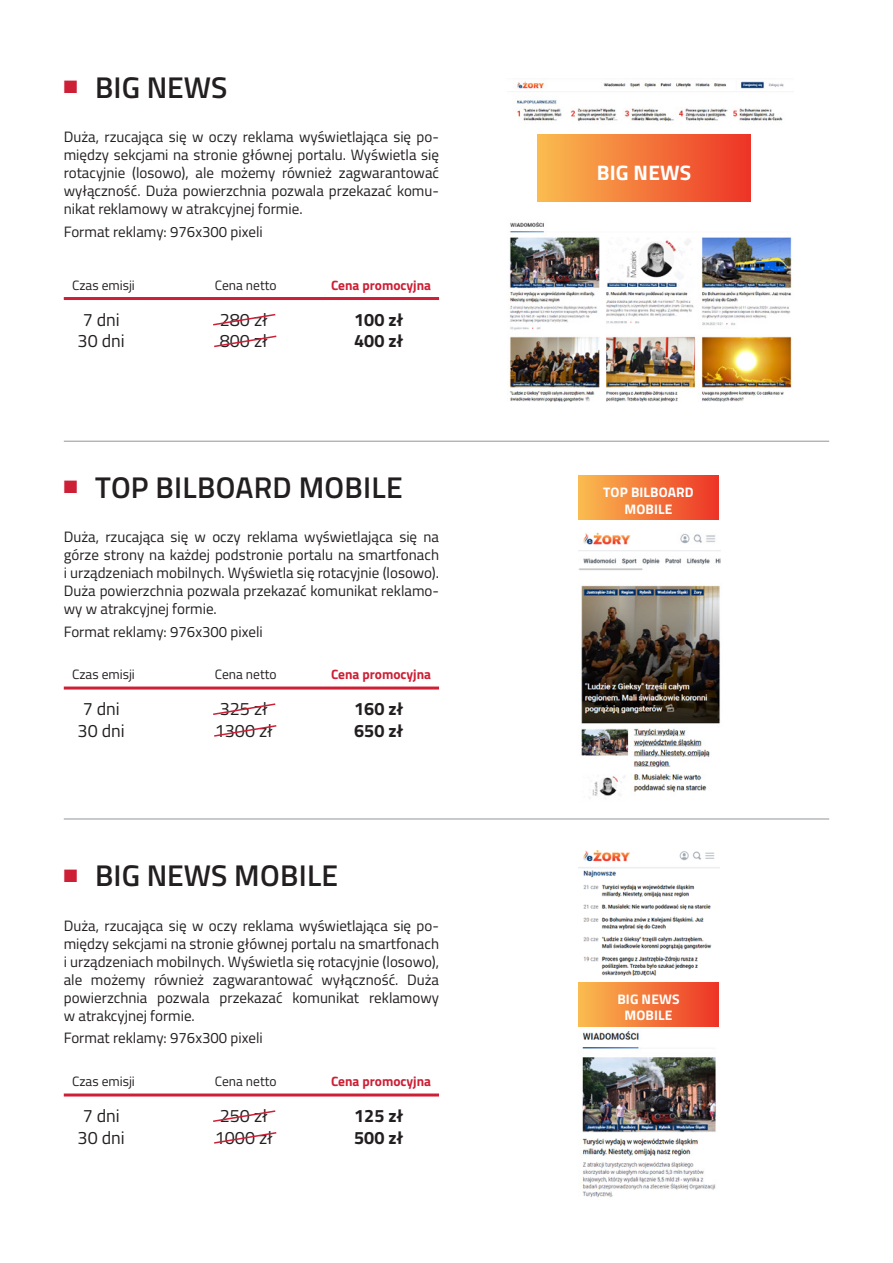
<style>
.page{position:relative;width:893px;height:1263px;background:#fff}
.page>*{position:absolute;margin:0;border:0;box-sizing:border-box;transform-origin:0 0}
.t1{font:600 30px "Titillium Web";letter-spacing:.01em;color:#231f20}
.t2{font:700 21px "Titillium Web";letter-spacing:.01em;color:#fff}
.t3{font:18px "Titillium Web";color:#231f20}
.t4{font:700 18px "Titillium Web";color:#231f20}
.t5{font:15px/18px "Titillium Web";color:#231f20;text-align:justify}
.t6{font:700 13.8px/16.5px "Titillium Web";letter-spacing:.01em;color:#fff;text-align:center}
.t7{font:13.5px "Titillium Web";color:#231f20}
.t8{font:700 13.5px "Titillium Web";color:#cd1f35}
.s1{font-family:"Dixieland";font-weight:400;font-size:18px;color:#cd1f35}
</style>
<div class="page">
<hr style="left:64px;top:441px;width:765px;height:1px;background:#939598">
<hr style="left:64px;top:819px;width:765px;height:1px;background:#939598">
<img style="left:509px;top:222px;width:283px;height:180px">
<img style="left:517px;top:79px;width:267px;height:42px">
<div style="left:537px;top:134px;width:214px;height:67px;background:linear-gradient(to right,#fabc4f,#ed3427)"></div>
<div style="left:578px;top:476px;width:141px;height:44px;background:linear-gradient(to right,#fabd4f,#ed3326)"></div>
<img style="left:578px;top:850px;width:141px;height:126px">
<img style="left:582px;top:1031px;width:134px;height:166px">
<div style="left:578px;top:982px;width:141px;height:44px;background:linear-gradient(to right,#fabd4f,#ed3326)"></div>
<hr style="left:64px;top:297px;width:375px;height:3px;background:#cd1f35">
<svg style="left:213px;top:313px;width:63px;height:13px"></svg>
<svg style="left:214px;top:335px;width:63px;height:13px"></svg>
<hr style="left:64px;top:686px;width:375px;height:3px;background:#cd1f35">
<svg style="left:213px;top:703px;width:63px;height:12px"></svg>
<svg style="left:214px;top:725px;width:63px;height:12px"></svg>
<hr style="left:64px;top:1093px;width:375px;height:3px;background:#cd1f35">
<svg style="left:213px;top:1110px;width:63px;height:12px"></svg>
<svg style="left:214px;top:1132px;width:63px;height:12px"></svg>
<img style="left:578px;top:532px;width:142px;height:38px">
<img style="left:581px;top:585px;width:139px;height:213px">
<p class="t1" style="left:64px;top:65px;width:165px"><span class="s1">N</span> BIG NEWS</p>
<p class="t5" style="left:64px;top:127px;width:377px">Duża, rzucająca się w oczy reklama wyświetlająca się po&shy;między sekcjami na stronie głównej portalu. Wyświetla się rotacyjnie (losowo), ale możemy również zagwarantować wyłączność. Duża powierzchnia pozwala przekazać komu&shy;nikat reklamowy w atrakcyjnej formie.</p>
<p class="t5" style="left:64px;top:222px;width:200px">Format reklamy: 976x300 pixeli</p>
<p class="t7" style="left:72px;top:275px;width:64px">Czas emisji</p>
<p class="t7" style="left:215px;top:275px;width:63px">Cena netto</p>
<p class="t8" style="left:331px;top:275px;width:102px">Cena promocyjna</p>
<p class="t3" style="left:83px;top:306px;width:39px">7 dni</p>
<p class="t3" style="left:220px;top:306px;width:49px">280 zł</p>
<p class="t4" style="left:354px;top:306px;width:51px">100 zł</p>
<p class="t3" style="left:78px;top:328px;width:49px">30 dni</p>
<p class="t3" style="left:220px;top:328px;width:49px">800 zł</p>
<p class="t4" style="left:354px;top:327px;width:51px">400 zł</p>
<p class="t1" style="left:64px;top:465px;width:340px"><sup>N</sup> TOP BILBOARD MOBILE</p>
<p class="t5" style="left:64px;top:527px;width:377px">Duża, rzucająca się w oczy reklama wyświetlająca się na górze strony na każdej podstronie portalu na smartfonach i urządzeniach mobilnych. Wyświetla się rotacyjnie (losowo).<br>Duża powierzchnia pozwala przekazać komunikat reklamo&shy;wy w atrakcyjnej formie.</p>
<p class="t5" style="left:64px;top:622px;width:200px">Format reklamy: 976x300 pixeli</p>
<p class="t7" style="left:72px;top:664px;width:64px">Czas emisji</p>
<p class="t7" style="left:215px;top:664px;width:63px">Cena netto</p>
<p class="t8" style="left:331px;top:664px;width:102px">Cena promocyjna</p>
<p class="t3" style="left:83px;top:696px;width:39px">7 dni</p>
<p class="t3" style="left:220px;top:696px;width:49px">325 zł</p>
<p class="t4" style="left:354px;top:695px;width:51px">160 zł</p>
<p class="t3" style="left:78px;top:717px;width:49px">30 dni</p>
<p class="t3" style="left:215px;top:717px;width:60px">1300 zł</p>
<p class="t4" style="left:354px;top:717px;width:51px">650 zł</p>
<p class="t1" style="left:64px;top:853px;width:276px"><span class="s1">N</span> BIG NEWS MOBILE</p>
<p class="t5" style="left:64px;top:916px;width:377px">Duża, rzucająca się w oczy reklama wyświetlająca się po&shy;między sekcjami na stronie głównej portalu na smartfonach i urządzeniach mobilnych. Wyświetla się rotacyjnie (losowo), ale możemy również zagwarantować wyłączność. Duża powierzchnia pozwala przekazać komunikat reklamowy w atrakcyjnej formie.</p>
<p class="t5" style="left:64px;top:1028px;width:200px">Format reklamy: 976x300 pixeli</p>
<p class="t7" style="left:72px;top:1071px;width:64px">Czas emisji</p>
<p class="t7" style="left:215px;top:1071px;width:63px">Cena netto</p>
<p class="t8" style="left:331px;top:1071px;width:102px">Cena promocyjna</p>
<p class="t3" style="left:83px;top:1103px;width:39px">7 dni</p>
<p class="t3" style="left:220px;top:1103px;width:49px">250 zł</p>
<p class="t4" style="left:354px;top:1102px;width:51px">125 zł</p>
<p class="t3" style="left:78px;top:1124px;width:49px">30 dni</p>
<p class="t3" style="left:215px;top:1124px;width:60px">1000 zł</p>
<p class="t4" style="left:354px;top:1124px;width:51px">500 zł</p>
<p class="t2" style="left:597px;top:156px;width:96px">BIG NEWS</p>
<p class="t6" style="left:603px;top:483px;width:92px">TOP BILBOARD<br>MOBILE</p>
<p class="t6" style="left:617px;top:990px;width:64px">BIG NEWS<br>MOBILE</p>
</div>
